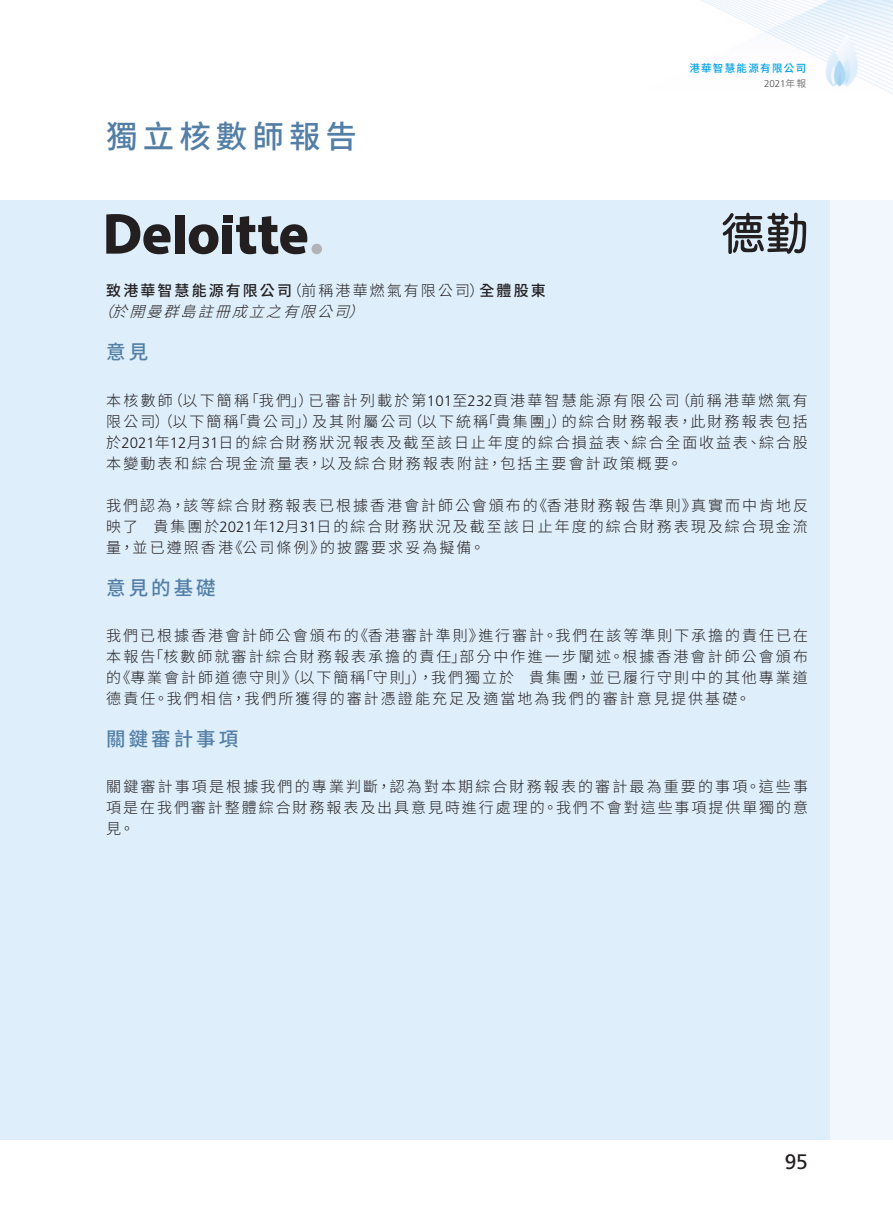
<style>
.page{position:relative;width:893px;height:1212px;background:#fff}
.page>*{position:absolute;margin:0;border:0;box-sizing:border-box;transform-origin:0 0}
.t1{font:500 31.5px "Source Han Sans TC";letter-spacing:.16em;color:#537ea6}
.t2{font:21px "Frutiger LT Std";color:#231f20}
.Heading_1{font:500 19.5px "Source Han Sans TC";letter-spacing:.155em;color:#537ea6}
.Body_Text{font:300 15px/21px "Source Han Sans TC";letter-spacing:.135em;color:#231f20;text-align:justify}
.Body_Text-2{font:500 15px "Source Han Sans TC";letter-spacing:.14em;color:#231f20}
.Body_Text-3{font:italic 300 15px "Source Han Sans TC";color:#231f20}
.t3{font:500 10.5px "Source Han Sans TC";letter-spacing:.125em;color:#00a3e2}
.t4{font:300 9.75px "Frutiger LT Std";color:#494a4b}
.s1{font-family:"Source Han Sans TC"}
.s2{font-weight:300}
.s3{font-family:"Frutiger LT Std"}
</style>
<div class="page">
<img style="left:701px;top:0;width:192px;height:94px">
<div style="left:0;top:200px;width:893px;height:940px;background:#f2f7fd"></div>
<div style="left:0;top:200px;width:829px;height:940px;background:#deeefa"></div>
<div style="left:175px;top:215px;width:9px;height:39px;background:#231f20"></div>
<svg style="left:189px;top:224px;width:29px;height:30px"></svg>
<div style="left:223px;top:225px;width:9px;height:29px;background:#231f20"></div>
<div style="left:223px;top:215px;width:9px;height:7px;background:#231f20"></div>
<svg style="left:236px;top:216px;width:71px;height:38px"></svg>
<div style="left:311px;top:244px;width:11px;height:10px;background:#b2b3b7;border-radius:50%"></div>
<svg style="left:106px;top:214px;width:65px;height:40px"></svg>
<svg style="left:723px;top:213px;width:83px;height:41px"></svg>
<h1 class="t1" style="left:106px;top:119px;width:252px">獨立核數師報告</h1>
<p class="t3" style="left:689px;top:62px;width:118px">港華智慧能源有限公司</p>
<p class="t4" style="left:764px;top:78px;width:44px">2021<span class="s1">年報</span></p>
<p class="Body_Text-2" style="left:106px;top:282px;width:441px">致港華智慧能源有限公司<span class="s2">（前稱港華燃氣有限公司）</span>全體股東</p>
<p class="Body_Text-3" style="left:98px;top:303px;width:279px">（於開曼群島註冊成立之有限公司）</p>
<p class="Heading_1" style="left:106px;top:341px;width:43px">意見</p>
<p class="Body_Text" style="left:106px;top:390px;width:703px">本核數師（以下簡稱「我們」）已審計列載於第<span class="s3">101</span>至<span class="s3">232</span>頁港華智慧能源有限公司（前稱港華燃氣有限公司）（以下簡稱「貴公司」）及其附屬公司（以下統稱「貴集團」）的綜合財務報表，此財務報表包括於<span class="s3">2021</span>年<span class="s3">12</span>月<span class="s3">31</span>日的綜合財務狀況報表及截至該日止年度的綜合損益表、綜合全面收益表、綜合股本變動表和綜合現金流量表，以及綜合財務報表附註，包括主要會計政策概要。</p>
<p class="Body_Text" style="left:106px;top:495px;width:703px">我們認為，該等綜合財務報表已根據香港會計師公會頒布的《香港財務報告準則》真實而中肯地反映了　貴集團於<span class="s3">2021</span>年<span class="s3">12</span>月<span class="s3">31</span>日的綜合財務狀況及截至該日止年度的綜合財務表現及綜合現金流量，並已遵照香港《公司條例》的披露要求妥為擬備。</p>
<p class="Heading_1" style="left:106px;top:576px;width:111px">意見的基礎</p>
<p class="Body_Text" style="left:106px;top:625px;width:703px">我們已根據香港會計師公會頒布的《香港審計準則》進行審計。我們在該等準則下承擔的責任已在本報告「核數師就審計綜合財務報表承擔的責任」部分中作進一步闡述。根據香港會計師公會頒布的《專業會計師道德守則》（以下簡稱「守則」），我們獨立於　貴集團，並已履行守則中的其他專業道德責任。我們相信，我們所獲得的審計憑證能充足及適當地為我們的審計意見提供基礎。</p>
<p class="Heading_1" style="left:106px;top:728px;width:133px">關鍵審計事項</p>
<p class="Body_Text" style="left:106px;top:776px;width:703px">關鍵審計事項是根據我們的專業判斷，認為對本期綜合財務報表的審計最為重要的事項。這些事項是在我們審計整體綜合財務報表及出具意見時進行處理的。我們不會對這些事項提供單獨的意見。</p>
<h2 class="t2" style="left:785px;top:1149px;width:25px">95</h2>
</div>
